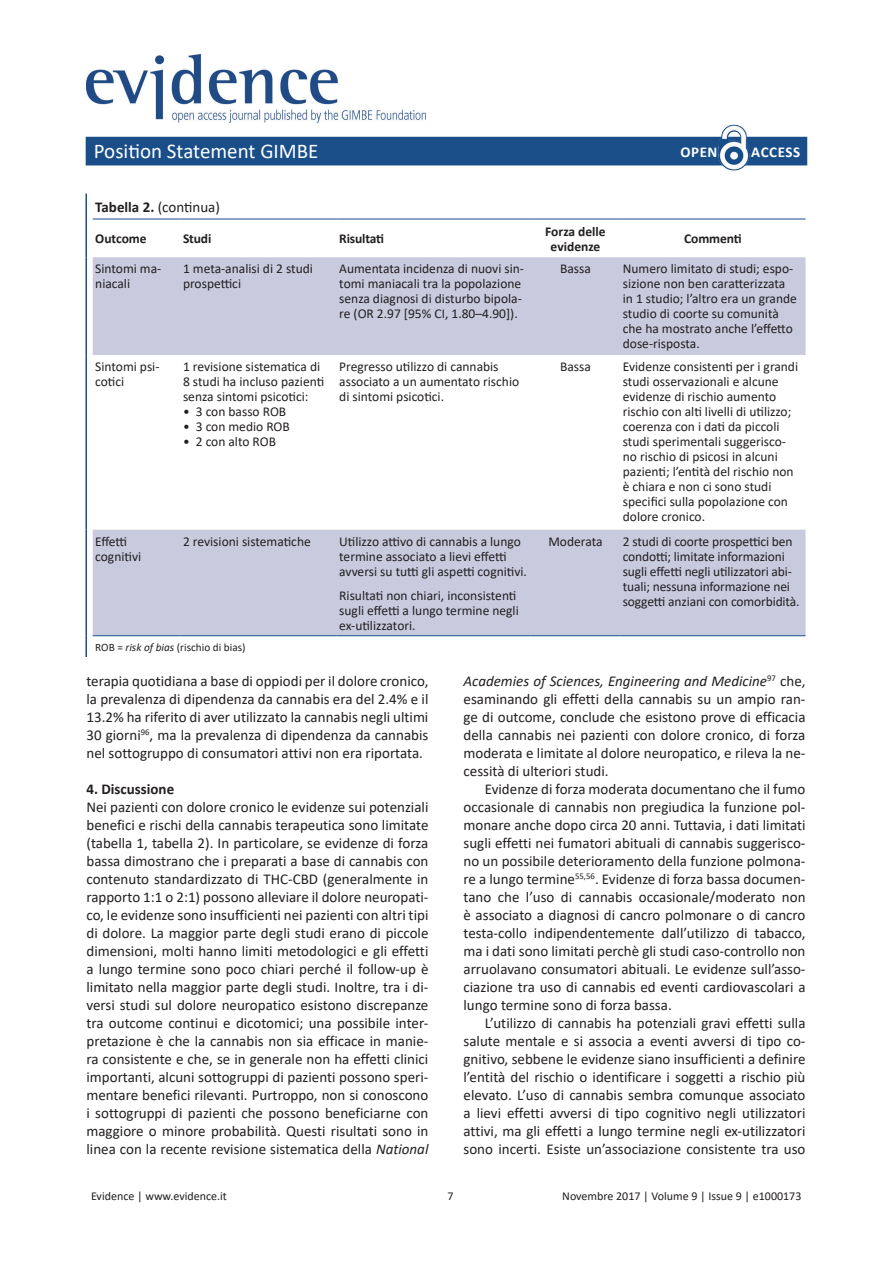
<style>
.page{position:relative;width:893px;height:1263px;background:#fff}
.page>*{position:absolute;margin:0;border:0;box-sizing:border-box;transform-origin:0 0}
.t1{font:21px "Calibri";color:#fff}
.t2{font:15px/18px "Calibri";color:#231f20;text-align:justify}
.t3{font:700 15px "Calibri";color:#231f20}
.t4{font:700 15px "Calibri";letter-spacing:.04em;color:#fff}
.t5{font:13.5px/15px "Calibri";color:#231f20}
.t6{font:700 13.5px/15px "Calibri";letter-spacing:-.01em;color:#231f20;text-align:center}
.t7{font:12px "Calibri";color:#231f20}
.t8{font:11.25px "Calibri";color:#231f20}
.s1{font-weight:700}
.s2{font-style:italic}
</style>
<div class="page">
<div style="left:86px;top:137px;width:721px;height:28px;background:#194e89"></div>
<img style="left:86px;top:54px;width:340px;height:69px">
<img style="left:717px;top:124px;width:34px;height:47px">
<div style="left:93px;top:257px;width:713px;height:379px;background:#c8cade"></div>
<svg style="left:93px;top:355px;width:713px;height:174px"></svg>
<hr style="left:93px;top:219px;width:87px;height:1px;background:#194e89">
<hr style="left:180px;top:219px;width:157px;height:1px;background:#194e89">
<hr style="left:337px;top:219px;width:194px;height:1px;background:#194e89">
<hr style="left:531px;top:219px;width:89px;height:1px;background:#194e89">
<hr style="left:620px;top:219px;width:185px;height:1px;background:#194e89">
<svg style="left:86px;top:193px;width:7px;height:464px"></svg>
<hr style="left:93px;top:635px;width:87px;height:1px;background:#194e89">
<hr style="left:180px;top:635px;width:157px;height:1px;background:#194e89">
<hr style="left:337px;top:635px;width:194px;height:1px;background:#194e89">
<hr style="left:531px;top:635px;width:89px;height:1px;background:#194e89">
<hr style="left:620px;top:635px;width:185px;height:1px;background:#194e89">
<h1 class="t1" style="left:94px;top:136px;width:226px">Position Statement GIMBE</h1>
<p class="t4" style="left:680px;top:141px;width:39px">OPEN</p>
<p class="t4" style="left:751px;top:141px;width:51px">ACCESS</p>
<p class="t2" style="left:95px;top:197px;width:126px"><span class="s1">Tabella 2.</span> (continua)</p>
<p class="t6" style="left:95px;top:231px;width:53px">Outcome</p>
<p class="t6" style="left:183px;top:231px;width:30px">Studi</p>
<p class="t6" style="left:339px;top:231px;width:46px">Risultati</p>
<p class="t6" style="left:545px;top:224px;width:62px">Forza delle evidenze</p>
<p class="t6" style="left:684px;top:231px;width:59px">Commenti</p>
<p class="t5" style="left:95px;top:261px;width:68px">Sintomi ma&shy;niacali</p>
<p class="t5" style="left:183px;top:261px;width:131px">1 meta-analisi di 2 studi prospettici</p>
<p class="t5" style="left:339px;top:261px;width:186px">Aumentata incidenza di nuovi sin&shy;tomi maniacali tra la popolazione senza diagnosi di disturbo bipola&shy;re (OR 2.97 [95% CI, 1.80–4.90]).</p>
<p class="t5" style="left:560px;top:261px;width:32px">Bassa</p>
<p class="t5" style="left:623px;top:261px;width:176px">Numero limitato di studi; espo&shy;sizione non ben caratterizzata in 1 studio; l’altro era un grande studio di coorte su comunità che ha mostrato anche l’effetto dose-risposta.</p>
<p class="t5" style="left:95px;top:359px;width:66px">Sintomi psi&shy;cotici</p>
<p class="t5" style="left:183px;top:359px;width:143px">1 revisione sistematica di<br>8 studi ha incluso pazienti senza sintomi psicotici:</p>
<p class="t5" style="left:183px;top:404px;width:105px">• 3 con basso ROB</p>
<p class="t5" style="left:183px;top:419px;width:108px">• 3 con medio ROB</p>
<p class="t5" style="left:183px;top:434px;width:95px">• 2 con alto ROB</p>
<p class="t5" style="left:339px;top:359px;width:181px">Pregresso utilizzo di cannabis associato a un aumentato rischio di sintomi psicotici.</p>
<p class="t5" style="left:560px;top:359px;width:32px">Bassa</p>
<p class="t5" style="left:623px;top:359px;width:177px">Evidenze consistenti per i grandi studi osservazionali e alcune evidenze di rischio aumento rischio con alti livelli di utilizzo; coerenza con i dati da piccoli studi sperimentali suggerisco&shy;no rischio di psicosi in alcuni pazienti; l’entità del rischio non è chiara e non ci sono studi specifici sulla popolazione con dolore cronico.</p>
<p class="t5" style="left:95px;top:533px;width:47px">Effetti cognitivi</p>
<p class="t5" style="left:183px;top:533px;width:129px">2 revisioni sistematiche</p>
<p class="t5" style="left:339px;top:533px;width:189px">Utilizzo attivo di cannabis a lungo termine associato a lievi effetti avversi su tutti gli aspetti cognitivi.</p>
<p class="t5" style="left:339px;top:587px;width:181px">Risultati non chiari, inconsistenti sugli effetti a lungo termine negli ex-utilizzatori.</p>
<p class="t8" style="left:95px;top:639px;width:152px">ROB = <span class="s2">risk of bias</span> (rischio di bias)</p>
<p class="t5" style="left:548px;top:533px;width:56px">Moderata</p>
<p class="t5" style="left:623px;top:533px;width:178px">2 studi di coorte prospettici ben condotti; limitate informazioni sugli effetti negli utilizzatori abi&shy;tuali; nessuna informazione nei soggetti anziani con comorbidità.</p>
<p class="t2" style="left:86px;top:672px;width:343px">terapia quotidiana a base di oppiodi per il dolore cronico, la prevalenza di dipendenza da cannabis era del 2.4% e il 13.2% ha riferito di aver utilizzato la cannabis negli ultimi 30 giorni<sup>96</sup>, ma la prevalenza di dipendenza da cannabis nel sottogruppo di consumatori attivi non era riportata.</p>
<p class="t3" style="left:86px;top:779px;width:89px">4. Discussione</p>
<p class="t2" style="left:86px;top:798px;width:344px">Nei pazienti con dolore cronico le evidenze sui potenziali benefici e rischi della cannabis terapeutica sono limitate (tabella 1, tabella 2). In particolare, se evidenze di forza bassa dimostrano che i preparati a base di cannabis con contenuto standardizzato di THC-CBD (generalmente in rapporto 1:1 o 2:1) possono alleviare il dolore neuropati&shy;co, le evidenze sono insufficienti nei pazienti con altri tipi di dolore. La maggior parte degli studi erano di piccole dimensioni, molti hanno limiti metodologici e gli effetti a lungo termine sono poco chiari perché il follow-up è limitato nella maggior parte degli studi. Inoltre, tra i di&shy;versi studi sul dolore neuropatico esistono discrepanze tra outcome continui e dicotomici; una possibile inter&shy;pretazione è che la cannabis non sia efficace in manie&shy;ra consistente e che, se in generale non ha effetti clinici importanti, alcuni sottogruppi di pazienti possono speri&shy;mentare benefici rilevanti. Purtroppo, non si conoscono i sottogruppi di pazienti che possono beneficiarne con maggiore o minore probabilità. Questi risultati sono in linea con la recente revisione sistematica della <span class="s2">National</span></p>
<p class="t2" style="left:463px;top:672px;width:344px"><span class="s2">Academies of Sciences, Engineering and Medicine</span><sup>97</sup> che, esaminando gli effetti della cannabis su un ampio ran&shy;ge di outcome, conclude che esistono prove di efficacia della cannabis nei pazienti con dolore cronico, di forza moderata e limitate al dolore neuropatico, e rileva la ne&shy;cessità di ulteriori studi.</p>
<p class="t2" style="left:463px;top:780px;width:344px;text-indent:21px">Evidenze di forza moderata documentano che il fumo occasionale di cannabis non pregiudica la funzione pol&shy;monare anche dopo circa 20 anni. Tuttavia, i dati limitati sugli effetti nei fumatori abituali di cannabis suggerisco&shy;no un possibile deterioramento della funzione polmona&shy;re a lungo termine<sup>55,56</sup>. Evidenze di forza bassa documen&shy;tano che l’uso di cannabis occasionale/moderato non è associato a diagnosi di cancro polmonare o di cancro testa-collo indipendentemente dall’utilizzo di tabacco, ma i dati sono limitati perchè gli studi caso-controllo non arruolavano consumatori abituali. Le evidenze sull’asso&shy;ciazione tra uso di cannabis ed eventi cardiovascolari a lungo termine sono di forza bassa.</p>
<p class="t2" style="left:463px;top:1014px;width:343px;text-indent:21px">L’utilizzo di cannabis ha potenziali gravi effetti sulla salute mentale e si associa a eventi avversi di tipo co&shy;gnitivo, sebbene le evidenze siano insufficienti a definire l’entità del rischio o identificare i soggetti a rischio più elevato. L’uso di cannabis sembra comunque associato a lievi effetti avversi di tipo cognitivo negli utilizzatori attivi, ma gli effetti a lungo termine negli ex-utilizzatori sono incerti. Esiste un’associazione consistente tra uso</p>
<p class="t7" style="left:91px;top:1188px;width:137px">Evidence | www.evidence.it</p>
<p class="t7" style="left:447px;top:1188px;width:8px">7</p>
<p class="t7" style="left:562px;top:1188px;width:241px">Novembre 2017 | Volume 9 | Issue 9 | e1000173</p>
</div>
